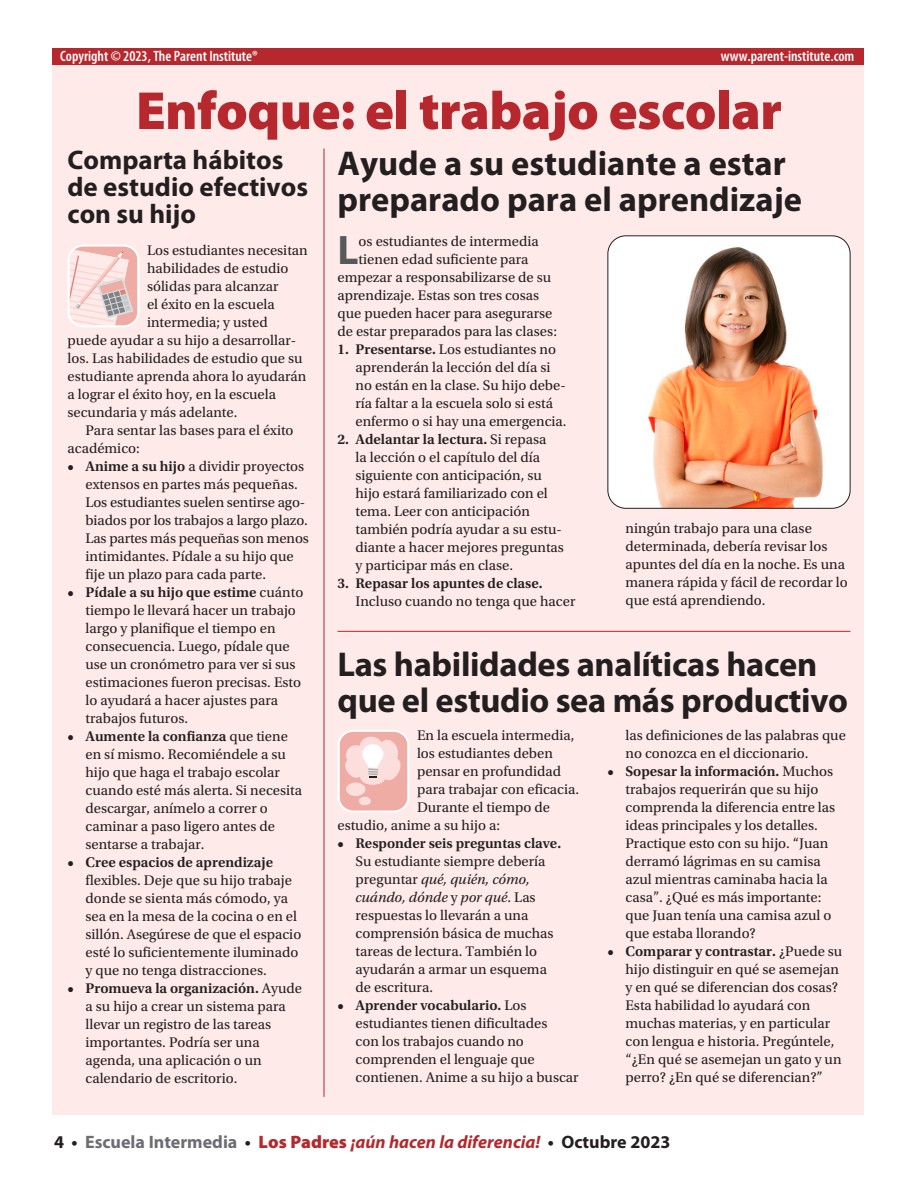
<style>
.page{position:relative;width:918px;height:1188px;background:#fff}
.page>*{position:absolute;margin:0;border:0;box-sizing:border-box;transform-origin:0 0}
.t1{font:900 54px "Myriad Pro";letter-spacing:-.01em;color:#b6282d}
.t2{font:700 41.4px "Myriad Pro";color:#57585a}
.t3{font:700 34.5px/36px "Myriad Pro";letter-spacing:-.01em;color:#231f20}
.t4{font:700 27px/27px "Myriad Pro";color:#231f20}
.t5{font:italic 700 18px "Myriad Pro";color:#b6282d}
.t6{font:600 condensed 15px "Myriad Pro";color:#fff}
.t7{font:14.7px/18px "Utopia Std";color:#231f20}
.t8{font:600 14.7px "Utopia Std";color:#231f20}
.s1{font-weight:600}
.s2{font-style:italic}
.s3{font-style:normal;color:#231f20}
.s4{font-style:normal;color:#6c6d70}
.s5{font-weight:900;font-style:normal}
</style>
<div class="page">
<div style="left:53px;top:64px;width:811px;height:1050px;background:#feeae8"></div>
<div style="left:53px;top:49px;width:811px;height:16px;background:#b6282d"></div>
<hr style="left:338px;top:631px;width:512px;height:1px;background:#b6282d">
<hr style="left:324px;top:148px;width:1px;height:949px;background:#b6282d">
<svg style="left:68px;top:244px;width:72px;height:83px"></svg>
<svg style="left:338px;top:730px;width:72px;height:83px"></svg>
<img style="left:608px;top:236px;width:242px;height:272px">
<div style="left:608px;top:235px;width:242px;height:274px;border:1px solid #231f20;border-radius:18px"></div>
<p class="t6" style="left:60px;top:46px;width:199px">Copyright © 2023, The Parent Institute®</p>
<p class="t6" style="left:721px;top:46px;width:135px">www.parent-institute.com</p>
<h1 class="t1" style="left:136px;top:75px;width:648px">Enfoque: el trabajo escolar</h1>
<h3 class="t4" style="left:68px;top:145px;width:242px">Comparta hábitos de estudio efectivos con su hijo</h3>
<h3 class="t3" style="left:338px;top:144px;width:466px">Ayude a su estudiante a estar preparado para el aprendizaje</h3>
<p class="t7" style="left:147px;top:242px;width:162px">Los estudiantes necesitan</p>
<p class="t7" style="left:147px;top:260px;width:143px">habilidades de estudio</p>
<p class="t7" style="left:147px;top:278px;width:133px">sólidas para alcanzar</p>
<p class="t7" style="left:147px;top:296px;width:129px">el éxito en la escuela</p>
<p class="t7" style="left:147px;top:314px;width:122px">intermedia; y usted</p>
<p class="t7" style="left:68px;top:332px;width:230px">puede ayudar a su hijo a desarrollar-</p>
<p class="t7" style="left:68px;top:350px;width:237px">los. Las habilidades de estudio que su</p>
<p class="t7" style="left:68px;top:368px;width:241px">estudiante aprenda ahora lo ayudarán</p>
<p class="t7" style="left:68px;top:386px;width:210px">a lograr el éxito hoy, en la escuela</p>
<p class="t7" style="left:68px;top:404px;width:171px">secundaria y más adelante.</p>
<p class="t7" style="left:85px;top:422px;width:210px">Para sentar las bases para el éxito</p>
<p class="t7" style="left:68px;top:440px;width:74px">académico:</p>
<p class="t7" style="left:86px;top:458px;width:225px;text-indent:-18px"><span class="s1">• Anime a su hijo</span> a dividir proyectos extensos en partes más pequeñas.<br>Los estudiantes suelen sentirse ago&shy;biados por los trabajos a largo plazo.<br>Las partes más pequeñas son menos intimidantes. Pídale a su hijo que fije un plazo para cada parte.</p>
<p class="t7" style="left:86px;top:584px;width:219px;text-indent:-18px"><span class="s1">• Pídale a su hijo que estime</span> cuánto tiempo le llevará hacer un trabajo largo y planifique el tiempo en consecuencia. Luego, pídale que use un cronómetro para ver si sus estimaciones fueron precisas. Esto lo ayudará a hacer ajustes para trabajos futuros.</p>
<p class="t7" style="left:86px;top:728px;width:218px;text-indent:-18px"><span class="s1">• Aumente la confianza</span> que tiene en sí mismo. Recomiéndele a su hijo que haga el trabajo escolar cuando esté más alerta. Si necesita descargar, anímelo a correr o caminar a paso ligero antes de sentarse a trabajar.</p>
<p class="t8" style="left:68px;top:854px;width:207px">• Cree espacios de aprendizaje</p>
<p class="t7" style="left:86px;top:872px;width:217px">flexibles. Deje que su hijo trabaje donde se sienta más cómodo, ya sea en la mesa de la cocina o en el sillón. Asegúrese de que el espacio esté lo suficientemente iluminado y que no tenga distracciones.</p>
<p class="t7" style="left:86px;top:980px;width:218px;text-indent:-18px"><span class="s1">• Promueva la organización.</span> Ayude a su hijo a crear un sistema para llevar un registro de las tareas importantes. Podría ser una agenda, una aplicación o un calendario de escritorio.</p>
<h2 class="t2" style="left:338px;top:223px;width:23px">L</h2>
<p class="t7" style="left:359px;top:233px;width:182px">os estudiantes de intermedia</p>
<p class="t7" style="left:359px;top:251px;width:171px">tienen edad suficiente para</p>
<p class="t7" style="left:338px;top:269px;width:215px">empezar a responsabilizarse de su</p>
<p class="t7" style="left:338px;top:287px;width:203px">aprendizaje. Estas son tres cosas</p>
<p class="t7" style="left:338px;top:305px;width:217px">que pueden hacer para asegurarse</p>
<p class="t7" style="left:338px;top:323px;width:221px">de estar preparados para las clases:</p>
<p class="t7" style="left:356px;top:341px;width:213px;text-indent:-18px"><span class="s1">1. Presentarse.</span> Los estudiantes no aprenderán la lección del día si no están en la clase. Su hijo debe&shy;ría faltar a la escuela solo si está enfermo o si hay una emergencia.</p>
<p class="t7" style="left:356px;top:431px;width:210px;text-indent:-18px"><span class="s1">2. Adelantar la lectura.</span> Si repasa<br>la lección o el capítulo del día siguiente con anticipación, su hijo estará familiarizado con el tema. Leer con anticipación también podría ayudar a su estu&shy;diante a hacer mejores preguntas y participar más en clase.</p>
<p class="t8" style="left:338px;top:575px;width:207px">3. Repasar los apuntes de clase.</p>
<p class="t7" style="left:356px;top:593px;width:221px">Incluso cuando no tenga que hacer</p>
<p class="t7" style="left:625px;top:520px;width:224px">ningún trabajo para una clase determinada, debería revisar los apuntes del día en la noche. Es una manera rápida y fácil de recordar lo que está aprendiendo.</p>
<h3 class="t3" style="left:338px;top:646px;width:512px">Las habilidades analíticas hacen que el estudio sea más productivo</h3>
<p class="t7" style="left:417px;top:727px;width:159px">En la escuela intermedia,</p>
<p class="t7" style="left:417px;top:745px;width:137px">los estudiantes deben</p>
<p class="t7" style="left:417px;top:763px;width:146px">pensar en profundidad</p>
<p class="t7" style="left:417px;top:781px;width:164px">para trabajar con eficacia.</p>
<p class="t7" style="left:417px;top:799px;width:135px">Durante el tiempo de</p>
<p class="t7" style="left:338px;top:817px;width:164px">estudio, anime a su hijo a:</p>
<p class="t8" style="left:338px;top:835px;width:225px">• Responder seis preguntas clave.</p>
<p class="t7" style="left:356px;top:853px;width:200px">Su estudiante siempre debería preguntar <span class="s2">qué, quién, cómo, cuándo, dónde</span> y <span class="s2">por qué</span>. Las respuestas lo llevarán a una comprensión básica de muchas tareas de lectura. También lo ayudarán a armar un esquema de escritura.</p>
<p class="t7" style="left:356px;top:997px;width:225px;text-indent:-18px"><span class="s1">• Aprender vocabulario.</span> Los estudiantes tienen dificultades<br>con los trabajos cuando no comprenden el lenguaje que contienen. Anime a su hijo a buscar</p>
<p class="t7" style="left:625px;top:727px;width:222px">las definiciones de las palabras que no conozca en el diccionario.</p>
<p class="t7" style="left:626px;top:763px;width:211px;text-indent:-18px"><span class="s1">• Sopesar la información.</span> Muchos trabajos requerirán que su hijo comprenda la diferencia entre las ideas principales y los detalles.<br>Practique esto con su hijo. “Juan derramó lágrimas en su camisa azul mientras caminaba hacia la casa”. ¿Qué es más importante: que Juan tenía una camisa azul o que estaba llorando?</p>
<p class="t7" style="left:626px;top:943px;width:218px;text-indent:-18px"><span class="s1">• Comparar y contrastar.</span> ¿Puede su hijo distinguir en qué se asemejan y en qué se diferencian dos cosas?<br>Esta habilidad lo ayudará con muchas materias, y en particular con lengua e historia. Pregúntele, “¿En qué se asemejan un gato y un perro? ¿En qué se diferencian?”</p>
<p class="t5" style="left:54px;top:1130px;width:618px"><span class="s3">4 •</span> <span class="s4">Escuela Intermedia</span> <span class="s3">•</span> <span class="s5">Los Padres</span> ¡aún hacen la diferencia! <span class="s3">• Octubre 2023</span></p>
</div>
